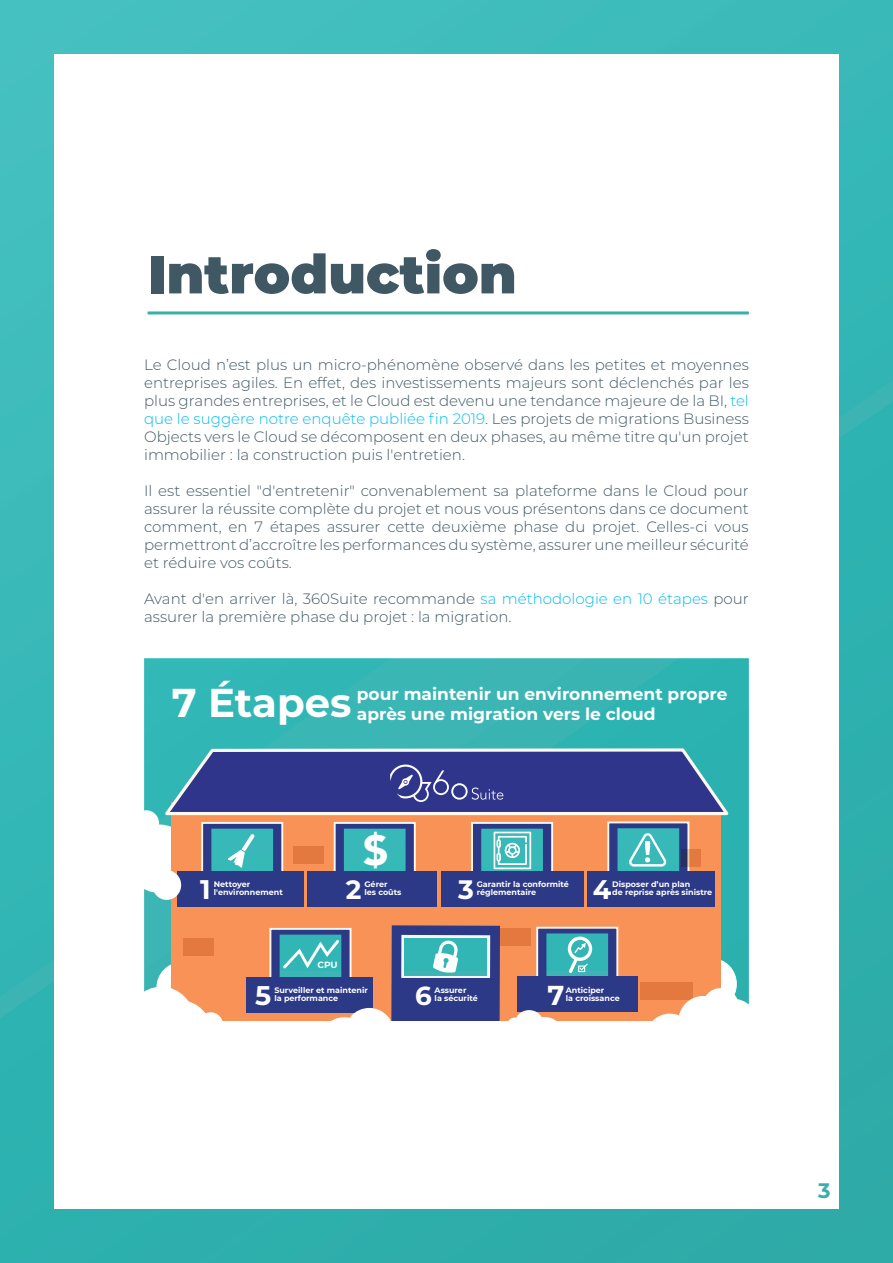
<style>
.page{position:relative;width:893px;height:1263px;background:#fff}
.page>*{position:absolute;margin:0;border:0;box-sizing:border-box;transform-origin:0 0}
.t1{font:900 54px "Montserrat";color:#405864}
.t2{font:900 42.15px "Avenir";color:#fff}
.t3{font:700 40.2px "Montserrat";color:#fff}
.t4{font:700 27.3px "Montserrat";color:#fff}
.t5{font:700 27px "Montserrat";color:#fff}
.t6{font:700 26.85px "Montserrat";color:#fff}
.t7{font:700 26.7px "Montserrat";color:#fff}
.t8{font:700 26.55px "Montserrat";color:#fff}
.t9{font:700 26.1px "Montserrat";color:#fff}
.t10{font:700 21px "Montserrat";color:#39afaa}
.t11{font:700 16.95px/20.2px "Montserrat";color:#fff}
.t12{font:300 15px/18px "Montserrat";color:#405864;text-align:justify}
.t13{font:700 9px "Montserrat";color:#fff}
.t14{font:700 7.95px/7.9px "Montserrat";color:#fff}
.s1{color:#00bcf2}
</style>
<div class="page">
<div style="left:0;top:0;width:893px;height:1263px;background:linear-gradient(to right,#3ab9b9,#33b1af)"></div>
<div style="left:54px;top:54px;width:785px;height:1155px;background:#fff"></div>
<hr style="left:148px;top:311px;width:601px;height:3px;background:#39afaa">
<svg style="left:144px;top:658px;width:605px;height:330px;background:#34b5b3"></svg>
<div style="left:687px;top:958px;width:50px;height:52px;background:#fff;border-radius:50%"></div>
<svg style="left:156px;top:962px;width:51px;height:52px"></svg>
<div style="left:172px;top:802px;width:549px;height:219px;background:#f99257"></div>
<div style="left:177px;top:872px;width:127px;height:35px;background:#2c3986"></div>
<div style="left:307px;top:872px;width:130px;height:35px;background:#2c3986"></div>
<div style="left:587px;top:872px;width:127px;height:35px;background:#2c3986"></div>
<div style="left:246px;top:978px;width:127px;height:35px;background:#2c3986"></div>
<div style="left:518px;top:976px;width:120px;height:36px;background:#2c3986"></div>
<div style="left:183px;top:939px;width:31px;height:17px;background:#e3793f"></div>
<div style="left:500px;top:928px;width:31px;height:17px;background:#e3793f"></div>
<svg style="left:144px;top:987px;width:79px;height:34px"></svg>
<svg style="left:508px;top:928px;width:109px;height:93px"></svg>
<svg style="left:270px;top:925px;width:230px;height:96px"></svg>
<div style="left:441px;top:872px;width:143px;height:35px;background:#2c3986"></div>
<div style="left:641px;top:982px;width:52px;height:18px;background:#e3793f"></div>
<svg style="left:652px;top:988px;width:97px;height:33px"></svg>
<svg style="left:144px;top:747px;width:587px;height:158px"></svg>
<h1 class="t1" style="left:148px;top:234px;width:371px">Introduction</h1>
<p class="t12" style="left:144px;top:356px;width:606px">Le Cloud n’est plus un micro-phénomène observé dans les petites et moyennes entreprises agiles. En effet, des investissements majeurs sont déclenchés par les plus grandes entreprises, et le Cloud est devenu une tendance majeure de la BI, <span class="s1">tel que le suggère notre enquête publiée fin 2019</span>. Les projets de migrations Business Objects vers le Cloud se décomposent en deux phases, au même titre qu'un projet immobilier : la construction puis l'entretien.</p>
<p class="t12" style="left:144px;top:482px;width:606px">Il est essentiel "d'entretenir" convenablement sa plateforme dans le Cloud pour assurer la réussite complète du projet et nous vous présentons dans ce document comment, en 7 étapes assurer cette deuxième phase du projet. Celles-ci vous permettront d’accroître les performances du système, assurer une meilleur sécurité et réduire vos coûts.</p>
<p class="t12" style="left:144px;top:590px;width:606px">Avant d'en arriver là, 360Suite recommande <span class="s1">sa méthodologie en 10 étapes</span> pour assurer la première phase du projet : la migration.</p>
<h3 class="t3" style="left:172px;top:673px;width:181px">7 Étapes</h3>
<p class="t11" style="left:357px;top:683px;width:372px">pour maintenir un environnement propre après une migration vers le cloud</p>
<h2 class="t2" style="left:363px;top:820px;width:26px">$</h2>
<h3 class="t6" style="left:200px;top:870px;width:12px">1</h3>
<p class="t14" style="left:214px;top:879px;width:70px">Nettoyer l'environnement</p>
<h3 class="t8" style="left:346px;top:870px;width:17px">2</h3>
<h3 class="t6" style="left:593px;top:870px;width:20px">4</h3>
<p class="t14" style="left:364px;top:879px;width:38px">Gérer<br>les coûts</p>
<h3 class="t7" style="left:458px;top:870px;width:17px">3</h3>
<p class="t14" style="left:477px;top:880px;width:94px">Garantir la conformité réglementaire</p>
<p class="t14" style="left:612px;top:879px;width:102px">Disposer d’un plan<br>de reprise après sinistre</p>
<p class="t13" style="left:317px;top:958px;width:22px">CPU</p>
<h3 class="t5" style="left:255px;top:976px;width:18px">5</h3>
<p class="t14" style="left:274px;top:985px;width:95px">Surveiller et maintenir la performance</p>
<h3 class="t4" style="left:547px;top:976px;width:18px">7</h3>
<p class="t14" style="left:566px;top:985px;width:40px">Anticiper</p>
<h3 class="t9" style="left:415px;top:977px;width:18px">6</h3>
<p class="t14" style="left:566px;top:993px;width:55px">la croissance</p>
<p class="t14" style="left:435px;top:985px;width:45px">Assurer<br>la sécurité</p>
<h3 class="t10" style="left:818px;top:1175px;width:14px">3</h3>
</div>
